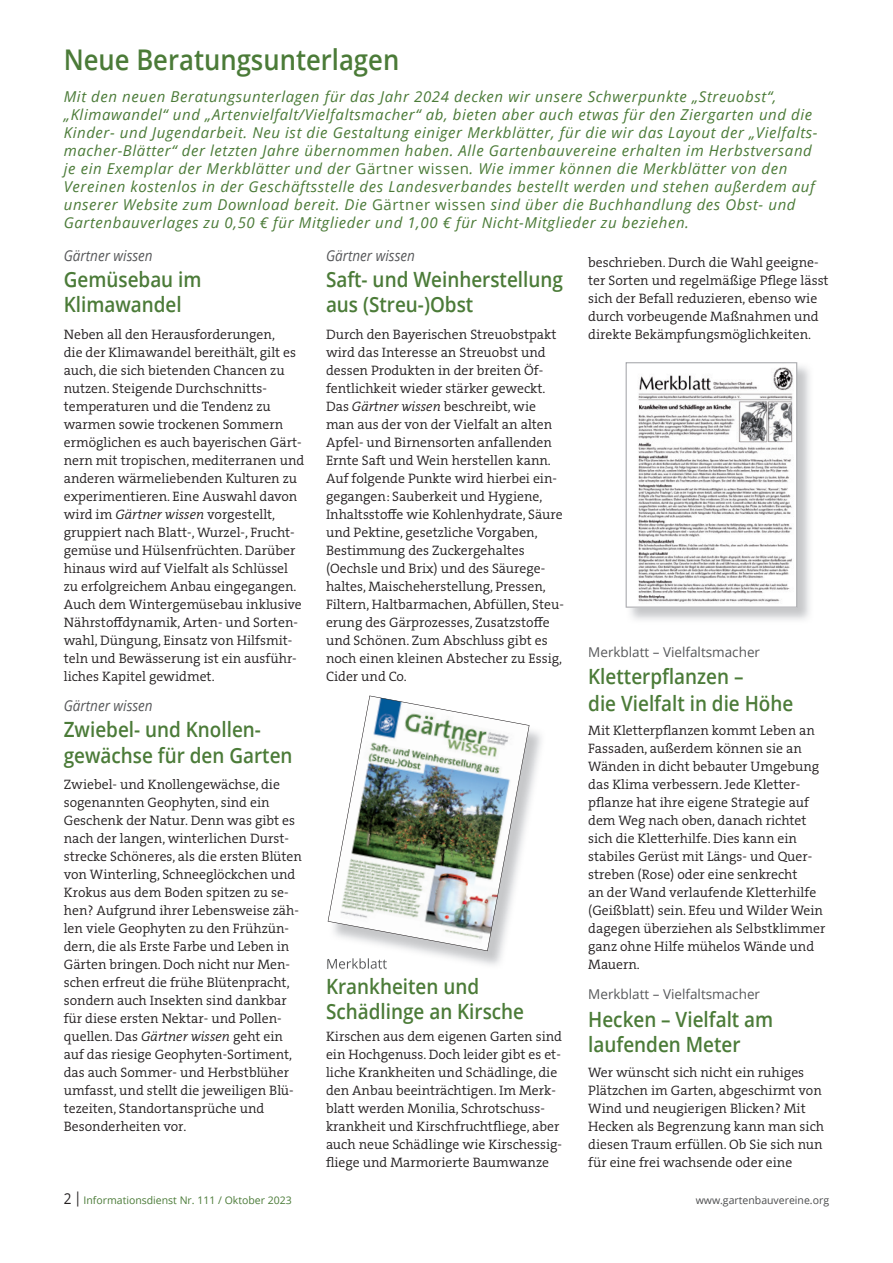
<style>
.page{position:relative;width:893px;height:1263px;background:#fff}
.page>*{position:absolute;margin:0;border:0;box-sizing:border-box;transform-origin:0 0}
.t1{font:600 28.5px "Open Sans";color:#4b7b38;scale:.9 1}
.t2{font:600 21px/25.2px "Open Sans";color:#4b7b38;scale:.9 1}
.t3{font:italic 15px/18px "Open Sans";letter-spacing:.04em;color:#4b7b38}
.t4{font:italic 15px "Open Sans";color:#57585a;scale:.9 1}
.t5{font:300 13.65px/18px "The Serif B W4";color:#231f20}
.t6{font:13.5px "Open Sans";color:#57585a}
.t7{font:10.5px "Open Sans";color:#4b7b38}
.t8{font:10.5px "Open Sans";color:#4b4c4d}
.s1{font-style:normal}
.s2{font-style:italic}
.s3{font-size:15px;color:#231f20}
</style>
<div class="page">
<img style="left:329px;top:958px;width:58px;height:11px">
<img style="left:328px;top:696px;width:201px;height:255px">
<img style="left:630px;top:363px;width:180px;height:257px">
<svg style="left:626px;top:362px;width:171px;height:246px"></svg>
<h1 class="t1" style="left:64px;top:40px;width:374px">Neue Beratungsunterlagen</h1>
<p class="t3" style="left:64px;top:87px;width:755px">Mit den neuen Beratungsunterlagen für das Jahr 2024 decken wir unsere Schwerpunkte „Streuobst“, „Klimawandel“ und „Artenvielfalt/Vielfaltsmacher“ ab, bieten aber auch etwas für den Ziergarten und die Kinder- und Jugendarbeit. Neu ist die Gestaltung einiger Merkblätter, für die wir das Layout der „Vielfalts&shy;macher-Blätter“ der letzten Jahre übernommen haben. Alle Gartenbauvereine erhalten im Herbstversand je ein Exemplar der Merkblätter und der <span class="s1">Gärtner wissen</span>. Wie immer können die Merkblätter von den Vereinen kostenlos in der Geschäftsstelle des Landesverbandes bestellt werden und stehen außerdem auf unserer Website zum Download bereit. Die <span class="s1">Gärtner wissen</span> sind über die Buchhandlung des Obst- und Gartenbauverlages zu 0,50 € für Mitglieder und 1,00 € für Nicht-Mitglieder zu beziehen.</p>
<p class="t4" style="left:64px;top:245px;width:100px">Gärtner wissen</p>
<h2 class="t2" style="left:64px;top:267px;width:155px">Gemüsebau im<br>Klimawandel</h2>
<p class="t5" style="left:64px;top:325px;width:242px">Neben all den Herausforderungen,<br>die der Klimawandel bereithält, gilt es auch, die sich bietenden Chancen zu nutzen. Steigende Durchschnitts&shy;temperaturen und die Tendenz zu warmen sowie trockenen Sommern ermöglichen es auch bayerischen Gärt&shy;nern mit tropischen, mediterranen und anderen wärmeliebenden Kulturen zu experimentieren. Eine Auswahl davon wird im <span class="s2">Gärtner wissen</span> vorgestellt, gruppiert nach Blatt-, Wurzel-, Frucht&shy;gemüse und Hülsenfrüchten. Darüber hinaus wird auf Vielfalt als Schlüssel zu erfolgreichem Anbau eingegangen.<br>Auch dem Wintergemüsebau inklusive Nährstoffdynamik, Arten- und Sorten&shy;wahl, Düngung, Einsatz von Hilfsmit&shy;teln und Bewässerung ist ein ausführ&shy;liches Kapitel gewidmet.</p>
<p class="t4" style="left:64px;top:695px;width:100px">Gärtner wissen</p>
<h2 class="t2" style="left:64px;top:717px;width:256px">Zwiebel- und Knollen&shy;gewächse für den Garten</h2>
<p class="t5" style="left:64px;top:775px;width:240px">Zwiebel- und Knollengewächse, die sogenannten Geophyten, sind ein Geschenk der Natur. Denn was gibt es nach der langen, winterlichen Durst&shy;strecke Schöneres, als die ersten Blüten von Winterling, Schneeglöckchen und Krokus aus dem Boden spitzen zu se&shy;hen? Aufgrund ihrer Lebensweise zäh&shy;len viele Geophyten zu den Frühzün&shy;dern, die als Erste Farbe und Leben in Gärten bringen. Doch nicht nur Men&shy;schen erfreut die frühe Blütenpracht, sondern auch Insekten sind dankbar für diese ersten Nektar- und Pollen&shy;quellen. Das <span class="s2">Gärtner wissen</span> geht ein auf das riesige Geophyten-Sortiment, das auch Sommer- und Herbstblüher umfasst, und stellt die jeweiligen Blü&shy;tezeiten, Standortansprüche und Besonderheiten vor.</p>
<p class="t4" style="left:326px;top:245px;width:100px">Gärtner wissen</p>
<h2 class="t2" style="left:326px;top:267px;width:265px">Saft- und Weinherstellung aus (Streu-)Obst</h2>
<p class="t5" style="left:326px;top:325px;width:240px">Durch den Bayerischen Streuobstpakt wird das Interesse an Streuobst und dessen Produkten in der breiten Öf&shy;fentlichkeit wieder stärker geweckt.<br>Das <span class="s2">Gärtner wissen</span> beschreibt, wie man aus der von der Vielfalt an alten Apfel- und Birnensorten anfallenden Ernte Saft und Wein herstellen kann.<br>Auf folgende Punkte wird hierbei ein&shy;gegangen: Sauberkeit und Hygiene, Inhaltsstoffe wie Kohlenhydrate, Säure und Pektine, gesetzliche Vorgaben, Bestimmung des Zuckergehaltes (Oechsle und Brix) und des Säurege&shy;haltes, Maischeherstellung, Pressen, Filtern, Haltbarmachen, Abfüllen, Steu&shy;erung des Gärprozesses, Zusatzstoffe und Schönen. Zum Abschluss gibt es noch einen kleinen Abstecher zu Essig, Cider und Co.</p>
<p class="t5" style="left:588px;top:253px;width:242px">beschrieben. Durch die Wahl geeigne&shy;ter Sorten und regelmäßige Pflege lässt sich der Befall reduzieren, ebenso wie durch vorbeugende Maßnahmen und direkte Bekämpfungsmöglichkeiten.</p>
<p class="t6" style="left:588px;top:643px;width:173px">Merkblatt – Vielfaltsmacher</p>
<h2 class="t2" style="left:588px;top:662px;width:229px;line-height:27px">Kletterpflanzen –<br>die Vielfalt in die Höhe</h2>
<p class="t5" style="left:588px;top:721px;width:239px">Mit Kletterpflanzen kommt Leben an Fassaden, außerdem können sie an Wänden in dicht bebauter Umgebung das Klima verbessern. Jede Kletter&shy;pflanze hat ihre eigene Strategie auf dem Weg nach oben, danach richtet sich die Kletterhilfe. Dies kann ein stabiles Gerüst mit Längs- und Quer&shy;streben (Rose) oder eine senkrecht<br>an der Wand verlaufende Kletterhilfe (Geißblatt) sein. Efeu und Wilder Wein dagegen überziehen als Selbstklimmer ganz ohne Hilfe mühelos Wände und Mauern.</p>
<p class="t6" style="left:588px;top:984px;width:173px">Merkblatt – Vielfaltsmacher</p>
<h2 class="t2" style="left:588px;top:1006px;width:207px">Hecken – Vielfalt am laufenden Meter</h2>
<p class="t5" style="left:588px;top:1063px;width:237px">Wer wünscht sich nicht ein ruhiges Plätzchen im Garten, abgeschirmt von Wind und neugierigen Blicken? Mit Hecken als Begrenzung kann man sich diesen Traum erfüllen. Ob Sie sich nun für eine frei wachsende oder eine</p>
<h2 class="t2" style="left:326px;top:973px;width:222px">Krankheiten und<br>Schädlinge an Kirsche</h2>
<p class="t5" style="left:326px;top:1027px;width:238px">Kirschen aus dem eigenen Garten sind ein Hochgenuss. Doch leider gibt es et&shy;liche Krankheiten und Schädlinge, die den Anbau beeinträchtigen. Im Merk&shy;blatt werden Monilia, Schrotschuss&shy;krankheit und Kirschfruchtfliege, aber auch neue Schädlinge wie Kirschessig&shy;fliege und Marmorierte Baumwanze</p>
<p class="t7" style="left:64px;top:1193px;width:230px"><span class="s3">2 |</span> Informationsdienst Nr. 111 / Oktober 2023</p>
<p class="t8" style="left:696px;top:1193px;width:135px">www.gartenbauvereine.org</p>
</div>
